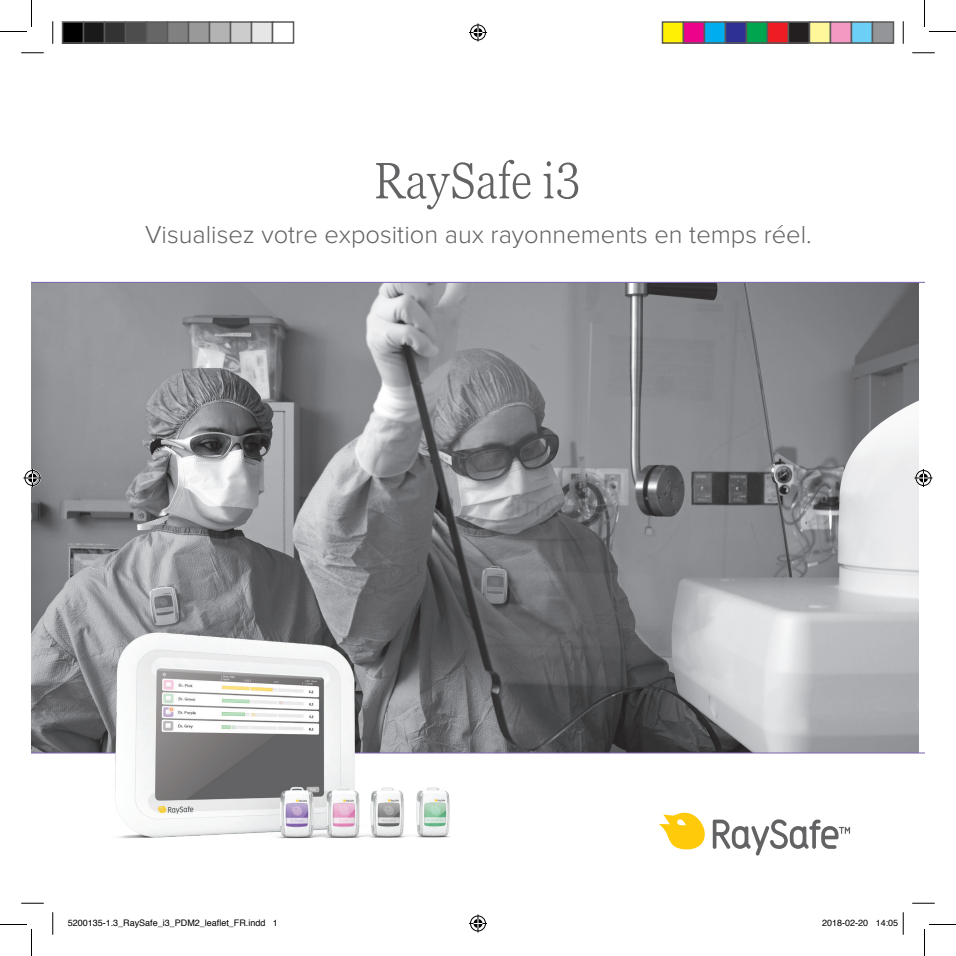
<style>
.page{position:relative;width:956px;height:956px;background:#fff}
.page>*{position:absolute;margin:0;border:0;box-sizing:border-box;transform-origin:0 0}
.t1{font:300 condensed 51px "Georgia Pro";color:#636366}
.Heading{font:300 25.5px "Proxima Nova";color:#636366}
.t2{font:9px "Helvetica";color:#000}
</style>
<div class="page">
<img style="left:32px;top:283px;width:886px;height:469px">
<svg style="left:659px;top:813px;width:191px;height:42px"></svg>
<hr style="left:32px;top:282px;width:892px;height:1px;background:#8169ae">
<hr style="left:32px;top:752px;width:892px;height:1px;background:#8169ae">
<img style="left:32px;top:595px;width:596px;height:244px">
<svg style="left:21px;top:53px;width:23px;height:1px"></svg>
<svg style="left:912px;top:53px;width:23px;height:1px"></svg>
<svg style="left:21px;top:903px;width:23px;height:1px"></svg>
<svg style="left:912px;top:903px;width:23px;height:1px"></svg>
<svg style="left:53px;top:21px;width:1px;height:23px"></svg>
<svg style="left:53px;top:912px;width:1px;height:23px"></svg>
<svg style="left:903px;top:21px;width:1px;height:23px"></svg>
<svg style="left:0;top:0;width:32px;height:32px"></svg>
<svg style="left:0;top:924px;width:32px;height:32px"></svg>
<svg style="left:924px;top:0;width:32px;height:32px"></svg>
<svg style="left:924px;top:924px;width:32px;height:32px"></svg>
<svg style="left:469px;top:24px;width:18px;height:18px"></svg>
<svg style="left:469px;top:914px;width:18px;height:18px"></svg>
<svg style="left:24px;top:469px;width:18px;height:18px"></svg>
<svg style="left:914px;top:469px;width:18px;height:18px"></svg>
<div style="left:63px;top:22px;width:21px;height:21px;background:#000"></div>
<div style="left:62px;top:21px;width:22px;height:23px;border:2px solid #595959"></div>
<div style="left:84px;top:22px;width:21px;height:21px;background:#1a1a1a"></div>
<div style="left:83px;top:21px;width:22px;height:23px;border:2px solid #595959"></div>
<div style="left:105px;top:22px;width:21px;height:21px;background:#333"></div>
<div style="left:104px;top:21px;width:22px;height:23px;border:2px solid #595959"></div>
<div style="left:126px;top:22px;width:21px;height:21px;background:#4d4d4d"></div>
<div style="left:125px;top:21px;width:22px;height:23px;border:2px solid #595959"></div>
<div style="left:147px;top:22px;width:21px;height:21px;background:#666"></div>
<div style="left:146px;top:21px;width:22px;height:23px;border:2px solid #595959"></div>
<div style="left:168px;top:22px;width:21px;height:21px;background:#808080"></div>
<div style="left:167px;top:21px;width:22px;height:23px;border:2px solid #595959"></div>
<div style="left:189px;top:22px;width:21px;height:21px;background:#999"></div>
<div style="left:188px;top:21px;width:22px;height:23px;border:2px solid #595959"></div>
<div style="left:210px;top:22px;width:21px;height:21px;background:#b3b3b3"></div>
<div style="left:209px;top:21px;width:22px;height:23px;border:2px solid #595959"></div>
<div style="left:231px;top:22px;width:21px;height:21px;background:#ccc"></div>
<div style="left:230px;top:21px;width:22px;height:23px;border:2px solid #595959"></div>
<div style="left:252px;top:22px;width:21px;height:21px;background:#e6e6e6"></div>
<div style="left:251px;top:21px;width:22px;height:23px;border:2px solid #595959"></div>
<div style="left:272px;top:21px;width:22px;height:23px;border:2px solid #595959"></div>
<div style="left:662px;top:22px;width:21px;height:21px;background:#fff101"></div>
<div style="left:662px;top:21px;width:22px;height:23px;border:2px solid #595959"></div>
<div style="left:683px;top:22px;width:21px;height:21px;background:#ed028c"></div>
<div style="left:683px;top:21px;width:22px;height:23px;border:2px solid #595959"></div>
<div style="left:704px;top:22px;width:21px;height:21px;background:#00aeef"></div>
<div style="left:704px;top:21px;width:22px;height:23px;border:2px solid #595959"></div>
<div style="left:725px;top:22px;width:21px;height:21px;background:#2e3092"></div>
<div style="left:725px;top:21px;width:22px;height:23px;border:2px solid #595959"></div>
<div style="left:746px;top:22px;width:21px;height:21px;background:#00a54f"></div>
<div style="left:746px;top:21px;width:22px;height:23px;border:2px solid #595959"></div>
<div style="left:767px;top:22px;width:21px;height:21px;background:#ee1d23"></div>
<div style="left:767px;top:21px;width:22px;height:23px;border:2px solid #595959"></div>
<div style="left:788px;top:22px;width:21px;height:21px;background:#231f20"></div>
<div style="left:788px;top:21px;width:22px;height:23px;border:2px solid #595959"></div>
<div style="left:809px;top:22px;width:21px;height:21px;background:#fff79a"></div>
<div style="left:809px;top:21px;width:22px;height:23px;border:2px solid #595959"></div>
<div style="left:830px;top:22px;width:21px;height:21px;background:#f499c2"></div>
<div style="left:830px;top:21px;width:22px;height:23px;border:2px solid #595959"></div>
<div style="left:851px;top:22px;width:21px;height:21px;background:#6bcff6"></div>
<div style="left:851px;top:21px;width:22px;height:23px;border:2px solid #595959"></div>
<div style="left:872px;top:22px;width:21px;height:21px;background:#939598"></div>
<div style="left:872px;top:21px;width:22px;height:23px;border:2px solid #595959"></div>
<svg style="left:902px;top:912px;width:2px;height:23px"></svg>
<p class="t1" style="left:373px;top:147px;width:209px">RaySafe i3</p>
<p class="Heading" style="left:145px;top:220px;width:668px">Visualisez votre exposition aux rayonnements en temps réel.</p>
<p class="t2" style="left:68px;top:916px;width:212px">5200135-1.3_RaySafe_i3_PDM2_leaflet_FR.indd 1</p>
<p class="t2" style="left:822px;top:916px;width:78px">2018-02-20 14:05</p>
</div>
